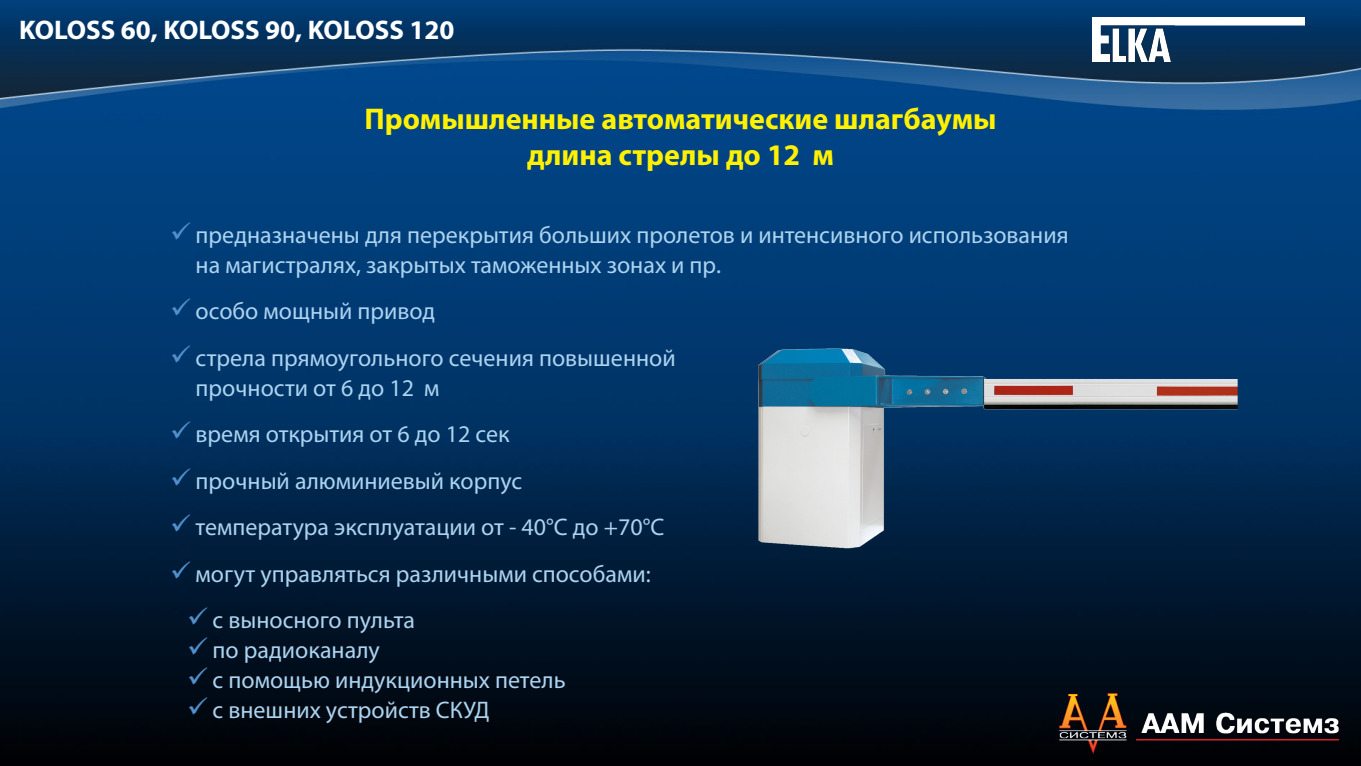
<style>
.page{position:relative;width:1361px;height:766px;background:#fff}
.page>*{position:absolute;margin:0;border:0;box-sizing:border-box;transform-origin:0 0}
.Заголовок{font:700 30px/36px "Myriad Pro";color:#fff101;text-align:center}
.подпись{font:700 27px "Myriad Pro";color:#fff}
.t1{font:24px/30px "Myriad Pro";color:#acd3f0}
</style>
<div class="page">
<img style="left:0;top:0;width:1361px;height:765px">
<img style="left:1092px;top:17px;width:212px;height:45px">
<img style="left:746px;top:317px;width:491px;height:241px">
<img style="left:1059px;top:693px;width:279px;height:60px">
<svg style="left:172px;top:221px;width:18px;height:18px"></svg>
<svg style="left:172px;top:298px;width:18px;height:18px"></svg>
<svg style="left:172px;top:344px;width:18px;height:18px"></svg>
<svg style="left:172px;top:421px;width:18px;height:18px"></svg>
<svg style="left:172px;top:467px;width:18px;height:18px"></svg>
<svg style="left:172px;top:514px;width:18px;height:18px"></svg>
<svg style="left:172px;top:560px;width:18px;height:18px"></svg>
<svg style="left:189px;top:607px;width:18px;height:18px"></svg>
<svg style="left:189px;top:637px;width:18px;height:18px"></svg>
<svg style="left:189px;top:667px;width:18px;height:18px"></svg>
<svg style="left:189px;top:697px;width:18px;height:18px"></svg>
<p class="подпись" style="left:19px;top:13px;width:437px">KOLOSS 60, KOLOSS 90, KOLOSS 120</p>
<p class="Заголовок" style="left:364px;top:100px;width:633px">Промышленные автоматические шлагбаумы длина стрелы до 12 м</p>
<p class="t1" style="left:196px;top:219px;width:874px">предназначены для перекрытия больших пролетов и интенсивного использования на магистралях, закрытых таможенных зонах и пр.</p>
<p class="t1" style="left:196px;top:295px;width:241px">особо мощный привод</p>
<p class="t1" style="left:196px;top:342px;width:481px">стрела прямоугольного сечения повышенной прочности от 6 до 12 м</p>
<p class="t1" style="left:196px;top:418px;width:315px">время открытия от 6 до 12 сек</p>
<p class="t1" style="left:196px;top:465px;width:328px">прочный алюминиевый корпус</p>
<p class="t1" style="left:196px;top:511px;width:470px">температура эксплуатации от - 40°C до +70°C</p>
<p class="t1" style="left:196px;top:558px;width:456px">могут управляться различными способами:</p>
<p class="t1" style="left:213px;top:604px;width:204px">с выносного пульта</p>
<p class="t1" style="left:213px;top:634px;width:169px">по радиоканалу</p>
<p class="t1" style="left:213px;top:664px;width:354px">с помощью индукционных петель</p>
<p class="t1" style="left:213px;top:694px;width:279px">с внешних устройств СКУД</p>
</div>
